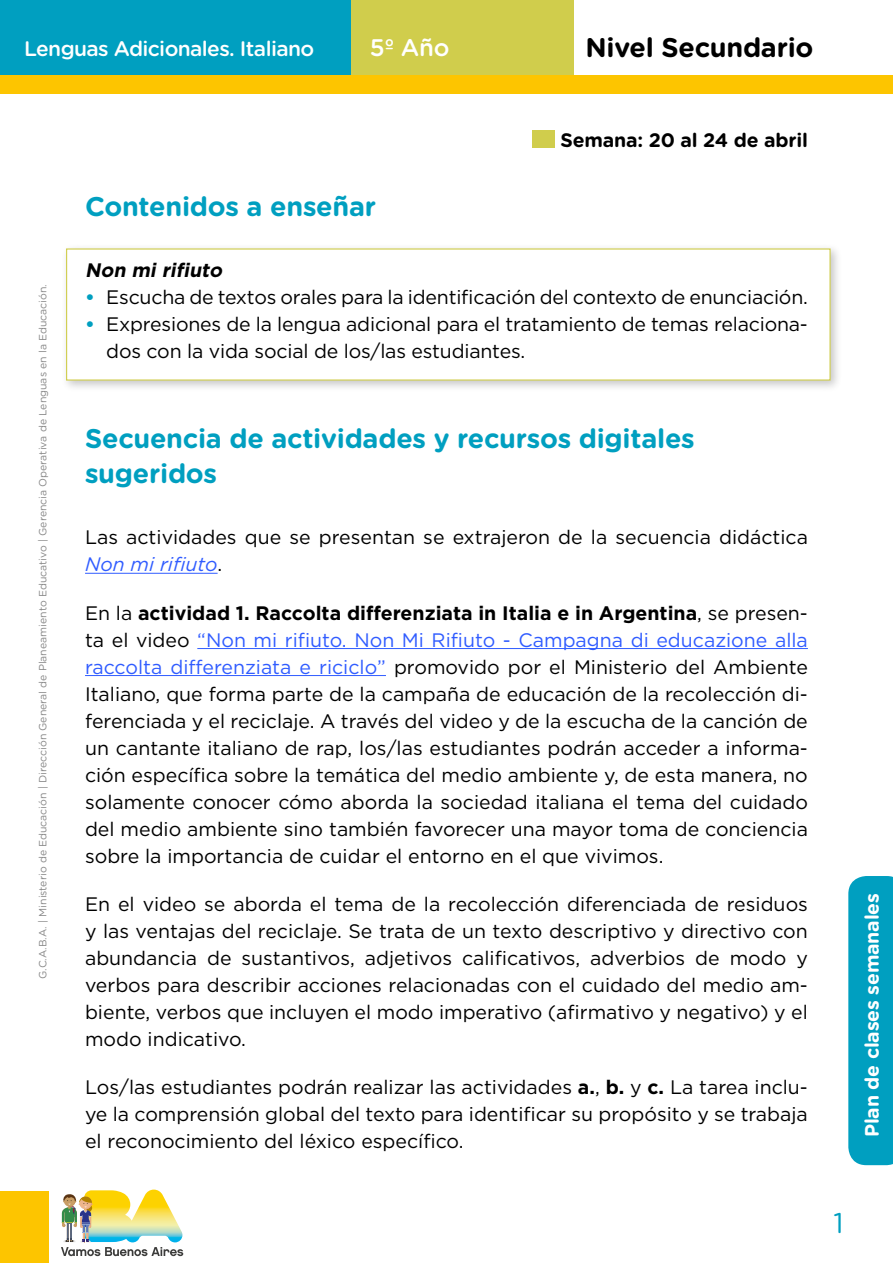
<style>
.page{position:relative;width:893px;height:1263px;background:#fff}
.page>*{position:absolute;margin:0;border:0;box-sizing:border-box;transform-origin:0 0}
.t1{font:28.5px "Gotham Rounded";color:#009fc0}
.t2{font:700 27px/34.5px "Gotham Rounded";letter-spacing:-.01em;color:#009fc0}
.t3{font:700 27px "Gotham Rounded";letter-spacing:-.01em;color:#000}
.t4{font:500 24px "Gotham Rounded";color:#fff}
.t5{font:500 21px "Gotham Rounded";letter-spacing:-.03em;color:#fff}
.t6{font:19.5px/27px "Gotham";letter-spacing:-.005em;color:#000;text-align:justify}
.t7{font:700 19.5px "Gotham Rounded";letter-spacing:-.01em;color:#fff}
.t8{font:700 19.5px "Gotham Rounded";letter-spacing:-.01em;color:#000}
.t9{font:italic 700 19.5px "Gotham";color:#000}
.t10{font:10.5px "Gotham Rounded";color:#878787}
.s1{font-weight:700;color:#009fc0}
.s2{font-style:italic;color:#305cff}
.s3{font-weight:700}
.s4{color:#305cff}
</style>
<div class="page">
<div style="left:0;top:1191px;width:48px;height:72px;background:#fdc500"></div>
<div style="left:0;top:0;width:351px;height:78px;background:#009fc0"></div>
<div style="left:351px;top:0;width:223px;height:78px;background:#d0cd4c"></div>
<div style="left:0;top:75px;width:893px;height:19px;background:#fdc500"></div>
<svg style="left:848px;top:876px;width:45px;height:289px;background:#08a2c2"></svg>
<svg style="left:61px;top:1189px;width:122px;height:67px"></svg>
<div style="left:61px;top:243px;width:780px;height:149px;background:#000;opacity:.22"></div>
<div style="left:66px;top:248px;width:765px;height:133px;background:#fff;border:1px solid #d0cd4c"></div>
<hr style="left:85px;top:573px;width:133px;height:1px;background:#305cff">
<hr style="left:197px;top:648px;width:611px;height:1px;background:#305cff">
<hr style="left:85px;top:675px;width:301px;height:1px;background:#305cff">
<div style="left:532px;top:130px;width:23px;height:18px;background:#d0cd4c"></div>
<p class="t5" style="left:24px;top:34px;width:292px">Lenguas Adicionales. Italiano</p>
<h2 class="t3" style="left:585px;top:28px;width:230px">Nivel Secundario</h2>
<p class="t4" style="left:370px;top:31px;width:81px">5º Año</p>
<p class="t10" style="left:36px;top:979px;width:696px;rotate:-90deg">G.C.A.B.A. | Ministerio de Educación | Dirección General de Planeamiento Educativo | Gerencia Operativa de Lenguas en la Educación.</p>
<h2 class="t2" style="left:85px;top:188px;width:293px">Contenidos a enseñar</h2>
<p class="t8" style="left:560px;top:125px;width:249px">Semana: 20 al 24 de abril</p>
<p class="t9" style="left:85px;top:257px;width:143px">Non mi rifiuto</p>
<p class="t6" style="left:85px;top:283px;width:724px"><span class="s1">•</span> Escucha de textos orales para la identificación del contexto de enunciación.</p>
<p class="t6" style="left:106px;top:310px;width:703px;text-indent:-21px"><span class="s1">•</span> Expresiones de la lengua adicional para el tratamiento de temas relaciona&shy;dos con la vida social de los/las estudiantes.</p>
<h2 class="t2" style="left:85px;top:420px;width:611px">Secuencia de actividades y recursos digitales sugeridos</h2>
<p class="t6" style="left:85px;top:523px;width:724px">Las actividades que se presentan se extrajeron de la secuencia didáctica<br><span class="s2">Non mi rifiuto</span>.</p>
<p class="t6" style="left:85px;top:599px;width:724px">En la <span class="s3">actividad 1. Raccolta differenziata in Italia e in Argentina</span>, se presen&shy;ta el video <span class="s4">“Non mi rifiuto. Non Mi Rifiuto - Campagna di educazione alla raccolta differenziata e riciclo”</span> promovido por el Ministerio del Ambiente Italiano, que forma parte de la campaña de educación de la recolección di&shy;ferenciada y el reciclaje. A través del video y de la escucha de la canción de un cantante italiano de rap, los/las estudiantes podrán acceder a informa&shy;ción específica sobre la temática del medio ambiente y, de esta manera, no solamente conocer cómo aborda la sociedad italiana el tema del cuidado del medio ambiente sino también favorecer una mayor toma de conciencia sobre la importancia de cuidar el entorno en el que vivimos.</p>
<p class="t6" style="left:85px;top:890px;width:724px">En el video se aborda el tema de la recolección diferenciada de residuos y las ventajas del reciclaje. Se trata de un texto descriptivo y directivo con abundancia de sustantivos, adjetivos calificativos, adverbios de modo y verbos para describir acciones relacionadas con el cuidado del medio am&shy;biente, verbos que incluyen el modo imperativo (afirmativo y negativo) y el modo indicativo.</p>
<p class="t6" style="left:85px;top:1073px;width:724px">Los/las estudiantes podrán realizar las actividades <span class="s3">a.</span>, <span class="s3">b.</span> y <span class="s3">c.</span> La tarea inclu&shy;ye la comprensión global del texto para identificar su propósito y se trabaja el reconocimiento del léxico específico.</p>
<p class="t7" style="left:858px;top:1137px;width:246px;rotate:-90deg">Plan de clases semanales</p>
<h1 class="t1" style="left:833px;top:1203px;width:12px">1</h1>
</div>
